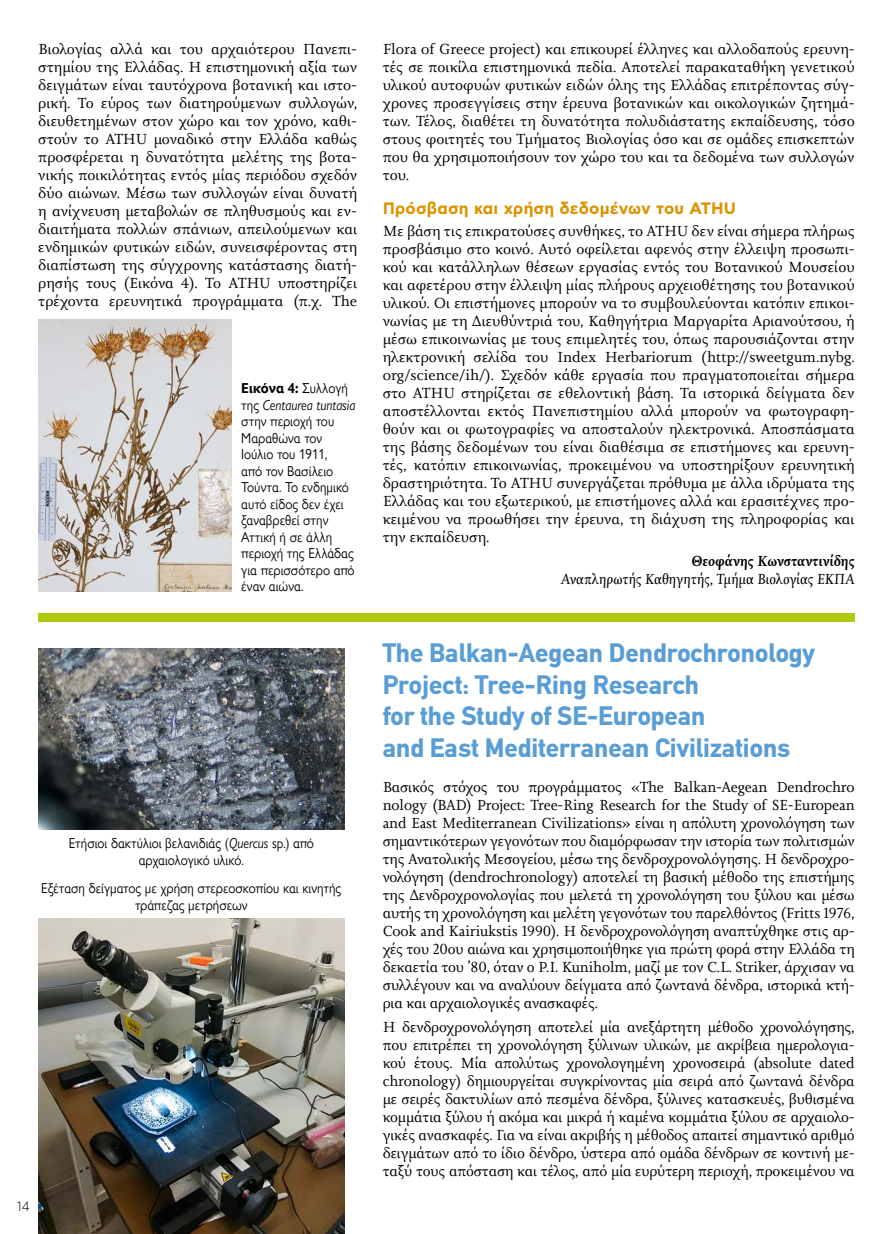
<style>
.page{position:relative;width:893px;height:1234px;background:#fff}
.page>*{position:absolute;margin:0;border:0;box-sizing:border-box;transform-origin:0 0}
.title_01{font:700 26.25px/31.5px "CF Din";color:#589dd6}
.Title_sub_02{font:700 16.5px "CF Asty Std";letter-spacing:.01em;color:#da9400}
.EBEnews-Body_text_01{font:15px/18px "Joanna Nova";letter-spacing:-.01em;color:#000;text-align:justify}
.Author_main{font:italic 15px/18px "Joanna Nova";color:#000;text-align:right}
.EBEnew-Lezanda_in_bo{font:14.4px/16.5px "Gill Sans Nova";color:#000;text-align:center;scale:.9 1}
.t1{font:300 13.5px "CF Asty Std";color:#000}
.s1{font-weight:700}
.s2{font-style:italic}
.s3{font-weight:500}
</style>
<div class="page">
<img style="left:38px;top:648px;width:306px;height:180px">
<img style="left:38px;top:320px;width:194px;height:271px">
<div style="left:38px;top:612px;width:817px;height:9px;background:#afca0a"></div>
<img style="left:38px;top:918px;width:306px;height:315px">
<p class="EBEnews-Body_text_01" style="left:38px;top:39px;width:320px">Βιολογίας αλλά και του αρχαιότερου Πανεπι&shy;στημίου της Ελλάδας. Η επιστημονική αξία των δειγμάτων είναι ταυτόχρονα βοτανική και ιστο&shy;ρική. Το εύρος των διατηρούμενων συλλογών, διευθετημένων στον χώρο και τον χρόνο, καθι&shy;στούν το ATHU μοναδικό στην Ελλάδα καθώς προσφέρεται η δυνατότητα μελέτης της βοτα&shy;νικής ποικιλότητας εντός μίας περιόδου σχεδόν δύο αιώνων. Μέσω των συλλογών είναι δυνατή η ανίχνευση μεταβολών σε πληθυσμούς και εν&shy;διαιτήματα πολλών σπάνιων, απειλούμενων και ενδημικών φυτικών ειδών, συνεισφέροντας στη διαπίστωση της σύγχρονης κατάστασης διατή&shy;ρησής τους (Εικόνα 4). Το ΑΤHU υποστηρίζει τρέχοντα ερευνητικά προγράμματα (π.χ. Τhe</p>
<p class="EBEnew-Lezanda_in_bo" style="left:241px;top:380px;width:128px;text-align:left"><span class="s1">Εικόνα 4:</span> Συλλογή της <span class="s2">Centaurea tuntasia </span>στην περιοχή του<br>Μαραθώνα τον<br>Ιούλιο του 1911,<br>από τον Βασίλειο<br>Τούντα. Το ενδημικό αυτό είδος δεν έχει ξαναβρεθεί στην<br>Αττική ή σε άλλη περιοχή της Ελλάδας για περισσότερο από έναν αιώνα.</p>
<p class="EBEnew-Lezanda_in_bo" style="left:69px;top:834px;width:274px">Ετήσιοι δακτύλιοι βελανιδιάς (<span class="s2">Quercus</span> sp.) από αρχαιολογικό υλικό.</p>
<p class="EBEnew-Lezanda_in_bo" style="left:41px;top:879px;width:335px">Εξέταση δείγματος με χρήση στερεοσκοπίου και κινητής τράπεζας μετρήσεων</p>
<p class="t1" style="left:17px;top:1198px;width:14px">14</p>
<p class="EBEnews-Body_text_01" style="left:383px;top:39px;width:473px">Flora of Greece project) και επικουρεί έλληνες και αλλοδαπούς ερευνη&shy;τές σε ποικίλα επιστημονικά πεδία. Αποτελεί παρακαταθήκη γενετικού υλικού αυτοφυών φυτικών ειδών όλης της Ελλάδας επιτρέποντας σύγ&shy;χρονες προσεγγίσεις στην έρευνα βοτανικών και οικολογικών ζητημά&shy;των. Τέλος, διαθέτει τη δυνατότητα πολυδιάστατης εκπαίδευσης, τόσο στους φοιτητές του Τμήματος Βιολογίας όσο και σε ομάδες επισκεπτών που θα χρησιμοποιήσουν τον χώρο του και τα δεδομένα των συλλογών του.</p>
<p class="Title_sub_02" style="left:383px;top:198px;width:355px">Πρόσβαση και χρήση δεδομένων του ΑΤΗU</p>
<p class="EBEnews-Body_text_01" style="left:383px;top:222px;width:474px">Με βάση τις επικρατούσες συνθήκες, το ATHU δεν είναι σήμερα πλήρως προσβάσιμο στο κοινό. Αυτό οφείλεται αφενός στην έλλειψη προσωπι&shy;κού και κατάλληλων θέσεων εργασίας εντός του Βοτανικού Μουσείου και αφετέρου στην έλλειψη μίας πλήρους αρχειοθέτησης του βοτανικού υλικού. Οι επιστήμονες μπορούν να το συμβουλεύονται κατόπιν επικοι&shy;νωνίας με τη Διευθύντριά του, Καθηγήτρια Μαργαρίτα Αριανούτσου, ή μέσω επικοινωνίας με τους επιμελητές του, όπως παρουσιάζονται στην ηλεκτρονική σελίδα του Index Herbariorum (http://sweetgum.nybg. org/science/ih/). Σχεδόν κάθε εργασία που πραγματοποιείται σήμερα στο ΑΤΗU στηρίζεται σε εθελοντική βάση. Τα ιστορικά δείγματα δεν αποστέλλονται εκτός Πανεπιστημίου αλλά μπορούν να φωτογραφη&shy;θούν και οι φωτογραφίες να αποσταλούν ηλεκτρονικά. Αποσπάσματα της βάσης δεδομένων του είναι διαθέσιμα σε επιστήμονες και ερευνη&shy;τές, κατόπιν επικοινωνίας, προκειμένου να υποστηρίξουν ερευνητική δραστηριότητα. Το ΑΤΗU συνεργάζεται πρόθυμα με άλλα ιδρύματα της Ελλάδας και του εξωτερικού, με επιστήμονες αλλά και ερασιτέχνες προ&shy;κειμένου να προωθήσει την έρευνα, τη διάχυση της πληροφορίας και την εκπαίδευση.</p>
<p class="Author_main" style="left:561px;top:551px;width:295px"><span class="s3">Θεοφάνης Κωνσταντινίδης<br></span>Αναπληρωτής Καθηγητής, Τμήμα Βιολογίας ΕΚΠΑ</p>
<p class="title_01" style="left:383px;top:637px;width:434px">The Balkan-Aegean Dendrochronology Project: Tree-Ring Research<br>for the Study of SE-European<br>and East Mediterranean Civilizations</p>
<p class="EBEnews-Body_text_01" style="left:383px;top:777px;width:473px">Βασικός στόχος του προγράμματος «The Balkan-Aegean Dendrochro nology (BAD) Project: Tree-Ring Research for the Study of SE-European and East Mediterranean Civilizations» είναι η απόλυτη χρονολόγηση των σημαντικότερων γεγονότων που διαμόρφωσαν την ιστορία των πολιτισμών της Ανατολικής Μεσογείου, μέσω της δενδροχρονολόγησης. Η δενδροχρο&shy;νολόγηση (dendrochronology) αποτελεί τη βασική μέθοδο της επιστήμης της Δενδροχρονολογίας που μελετά τη χρονολόγηση του ξύλου και μέσω αυτής τη χρονολόγηση και μελέτη γεγονότων του παρελθόντος (Fritts 1976, Cook and Kairiukstis 1990). Η δενδροχρονολόγηση αναπτύχθηκε στις αρ&shy;χές του 20ου αιώνα και χρησιμοποιήθηκε για πρώτη φορά στην Ελλάδα τη δεκαετία του ’80, όταν ο P.I. Kuniholm, μαζί με τον C.L. Striker, άρχισαν να συλλέγουν και να αναλύουν δείγματα από ζωντανά δένδρα, ιστορικά κτή&shy;ρια και αρχαιολογικές ανασκαφές.</p>
<p class="EBEnews-Body_text_01" style="left:383px;top:1017px;width:473px">Η δενδροχρονολόγηση αποτελεί μία ανεξάρτητη μέθοδο χρονολόγησης, που επιτρέπει τη χρονολόγηση ξύλινων υλικών, με ακρίβεια ημερολογια&shy;κού έτους. Μία απολύτως χρονολογημένη χρονοσειρά (absolute dated chronology) δημιουργείται συγκρίνοντας μία σειρά από ζωντανά δένδρα με σειρές δακτυλίων από πεσμένα δένδρα, ξύλινες κατασκευές, βυθισμένα κομμάτια ξύλου ή ακόμα και μικρά ή καμένα κομμάτια ξύλου σε αρχαιολο&shy;γικές ανασκαφές. Για να είναι ακριβής η μέθοδος απαιτεί σημαντικό αριθμό δειγμάτων από το ίδιο δένδρο, ύστερα από ομάδα δένδρων σε κοντινή με&shy;ταξύ τους απόσταση και τέλος, από μία ευρύτερη περιοχή, προκειμένου να</p>
</div>
